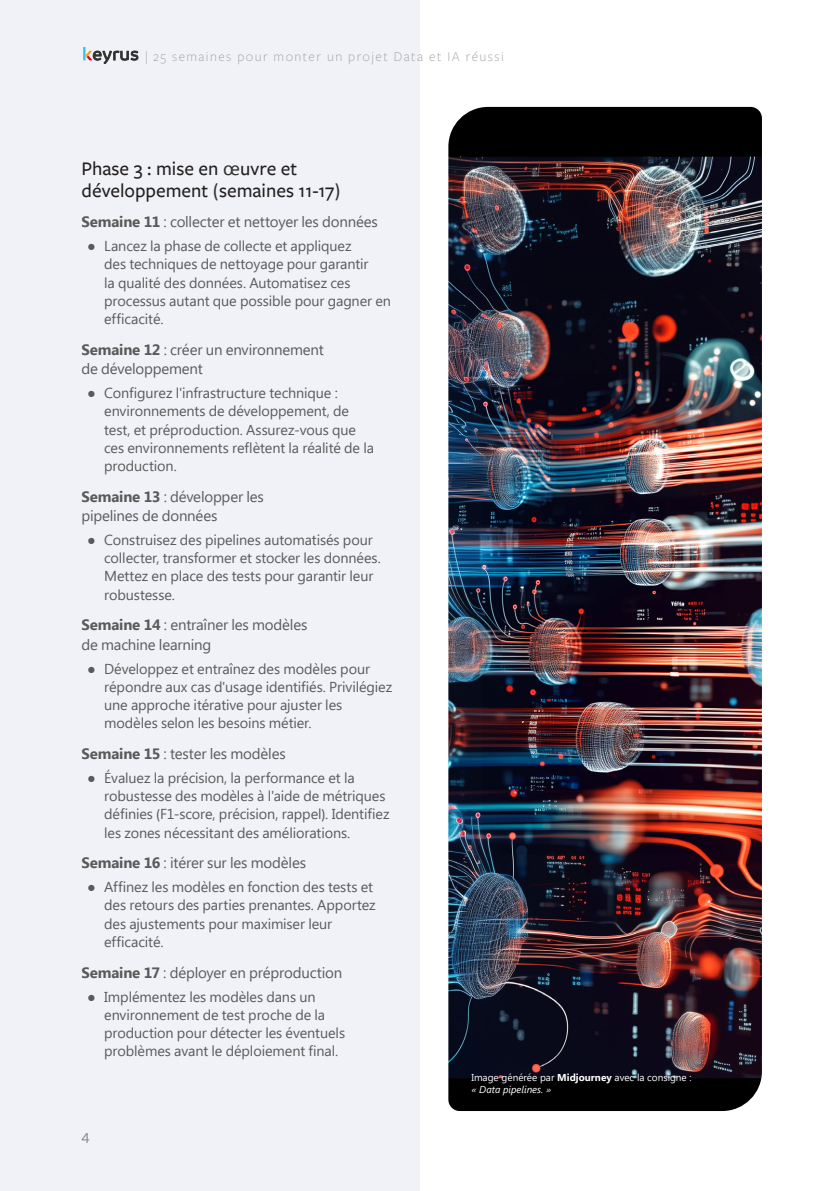
<style>
.page{position:relative;width:840px;height:1191px;background:#fff}
.page>*{position:absolute;margin:0;border:0;box-sizing:border-box;transform-origin:0 0}
.Titre_Paragraphe_Small{font:500 20px/21.2px "Freight Sans Pro";color:#231f20}
.Texte_Courant{font:15px/19.2px "Segoe UI";letter-spacing:-.01em;color:#5a5a5a}
.t1{font:14.4px/18.2px "Segoe UI";letter-spacing:-.005em;color:#5a5a5a}
.t2{font:300 14px "Freight Sans Pro";letter-spacing:.1em;color:#a0a0a0}
.t3{font:14px "Lato";color:#636366}
.Legend_White{font:10px "Segoe UI";color:#fff}
.Legend_White-2{font:italic 10px "Segoe UI";color:#fff}
.s1{font-style:italic}
.s2{font-family:"Calibri";font-weight:400;color:#303030}
.s3{font-weight:700}
.s4{font-family:"Arial"}
.s5{font-family:"Calibri"}
</style>
<div class="page">
<div style="left:0;top:0;width:420px;height:1191px;background:#f0f2f8"></div>
<img style="left:448px;top:107px;width:313px;height:1004px">
<svg style="left:83px;top:47px;width:55px;height:17px"></svg>
<p class="t2" style="left:145px;top:47px;width:360px"><span class="s1">|</span> 25 semaines pour monter un projet Data et IA réussi</p>
<p class="Titre_Paragraphe_Small" style="left:81px;top:157px;width:260px">Phase 3 : mise en <span class="s2">œ</span>uvre et développement <span class="s2">(</span>semaines 11-17<span class="s2">)</span></p>
<p class="Texte_Courant" style="left:81px;top:212px;width:298px"><span class="s3">Semaine 11</span> : collecter et nettoyer les données</p>
<p class="t1" style="left:104px;top:237px;width:288px;text-indent:-17px"><span class="s4">●</span> Lancez la phase de collecte et appliquez<br>des techniques de nettoyage pour garantir<br>la qualité des données. Automatisez ces processus autant que possible pour gagner en efficacité.</p>
<p class="Texte_Courant" style="left:81px;top:340px;width:244px"><span class="s3">Semaine 12</span> : créer un environnement de développement</p>
<p class="t1" style="left:104px;top:384px;width:271px;text-indent:-17px"><span class="s4">●</span> Configurez l'infrastructure technique : environnements de développement, de test, et préproduction. Assurez-vous que ces environnements reflètent la réalité de la production.</p>
<p class="Texte_Courant" style="left:81px;top:487px;width:184px"><span class="s3">Semaine 13</span> : développer les pipelines de données</p>
<p class="t1" style="left:104px;top:531px;width:278px;text-indent:-17px"><span class="s4">●</span> Construisez des pipelines automatisés pour collecter, transformer et stocker les données.<br>Mettez en place des tests pour garantir leur robustesse.</p>
<p class="Texte_Courant" style="left:81px;top:615px;width:227px"><span class="s3">Semaine 14</span> : entraîner les modèles de machine learning</p>
<p class="t1" style="left:104px;top:659px;width:289px;text-indent:-17px"><span class="s4">●</span> Développez et entraînez des modèles pour répondre aux cas d'usage identifiés. Privilégiez une approche itérative pour ajuster les modèles selon les besoins métier.</p>
<p class="Texte_Courant" style="left:81px;top:744px;width:206px"><span class="s3">Semaine 15</span> : tester les modèles</p>
<p class="t1" style="left:104px;top:768px;width:287px;text-indent:-17px"><span class="s4">●</span> Évaluez la précision, la performance et la robustesse des modèles à l'aide de métriques définies <span class="s5">(</span>F1-score, précision, rappel<span class="s5">)</span>. Identifiez les zones nécessitant des améliorations.</p>
<p class="Texte_Courant" style="left:81px;top:853px;width:226px"><span class="s3">Semaine 16</span> : itérer sur les modèles</p>
<p class="t1" style="left:104px;top:878px;width:273px;text-indent:-17px"><span class="s4">●</span> Affinez les modèles en fonction des tests et des retours des parties prenantes. Apportez des ajustements pour maximiser leur efficacité.</p>
<p class="Texte_Courant" style="left:81px;top:962px;width:262px"><span class="s3">Semaine 17</span> : déployer en préproduction</p>
<p class="t1" style="left:104px;top:987px;width:242px;text-indent:-17px"><span class="s4">●</span> Implémentez les modèles dans un environnement de test proche de la production pour détecter les éventuels problèmes avant le déploiement final.</p>
<p class="t3" style="left:81px;top:1130px;width:10px">4</p>
<p class="Legend_White" style="left:471px;top:1071px;width:222px">Image générée par <span class="s3">Midjourney</span> avec la consigne :</p>
<p class="Legend_White-2" style="left:471px;top:1083px;width:81px">« Data pipelines. »</p>
</div>
